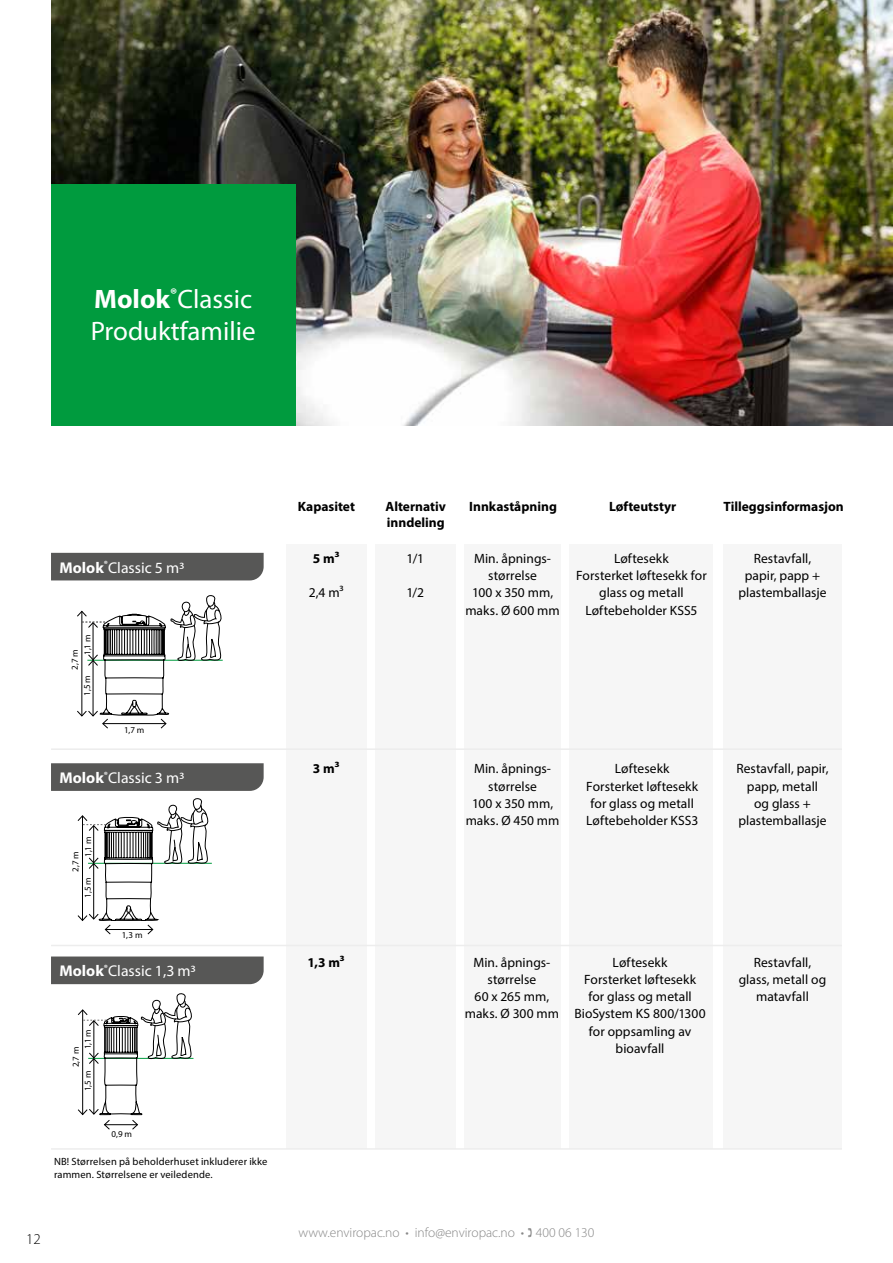
<style>
.page{position:relative;width:893px;height:1263px;background:#fff}
.page>*{position:absolute;margin:0;border:0;box-sizing:border-box;transform-origin:0 0}
.t1{font:26.7px/32.4px "Myriad Pro";color:#fff}
.t2{font:15.6px "Myriad Pro";color:#fff}
.t3{font:300 15px "Myriad Pro";color:#000}
.t4{font:13.5px/17.2px "Myriad Pro";letter-spacing:.005em;color:#000;text-align:center}
.t5{font:700 13.5px "Myriad Pro";color:#000}
.t6{font:300 13.5px "Myriad Pro";color:#878787}
.t7{font:10.5px/12.6px "Myriad Pro";letter-spacing:.015em;color:#000}
.t8{font:9px "Myriad Pro";color:#000}
.s1{font-weight:700}
</style>
<div class="page">
<div style="left:464px;top:544px;width:97px;height:604px;background:#f6f6f6"></div>
<div style="left:375px;top:544px;width:81px;height:604px;background:#f6f6f6"></div>
<div style="left:286px;top:544px;width:80px;height:604px;background:#f6f6f6"></div>
<div style="left:723px;top:544px;width:119px;height:604px;background:#f6f6f6"></div>
<div style="left:569px;top:544px;width:144px;height:604px;background:#f6f6f6"></div>
<img style="left:51px;top:0;width:842px;height:425px">
<svg style="left:77px;top:595px;width:146px;height:134px"></svg>
<hr style="left:88px;top:863px;width:124px;height:1px;background:#009b3e">
<svg style="left:77px;top:798px;width:132px;height:137px"></svg>
<svg style="left:78px;top:993px;width:115px;height:137px"></svg>
<hr style="left:51px;top:748px;width:791px;height:2px;background:#ededed">
<hr style="left:51px;top:945px;width:791px;height:1px;background:#ededed">
<hr style="left:51px;top:1148px;width:791px;height:2px;background:#ededed">
<div style="left:51px;top:184px;width:244px;height:241px;background:#009b3e"></div>
<div style="left:51px;top:553px;width:213px;height:27px;background:#575756"></div>
<svg style="left:51px;top:763px;width:213px;height:28px;background:#5a5a59"></svg>
<div style="left:51px;top:956px;width:213px;height:28px;background:#575756"></div>
<h1 class="t1" style="left:91px;top:282px;width:166px"><span class="s1">Molok</span><sup>®</sup>Classic<br>Produktfamilie</h1>
<p class="t2" style="left:60px;top:558px;width:126px"><span class="s1">Molok</span><sup>®</sup>Classic 5 m3</p>
<p class="t8" style="left:82px;top:655px;width:21px;rotate:-90deg">1,1 m</p>
<p class="t8" style="left:69px;top:670px;width:22px;rotate:-90deg">2,7 m</p>
<p class="t8" style="left:82px;top:696px;width:22px;rotate:-90deg">1,5 m</p>
<p class="t8" style="left:124px;top:724px;width:22px">1,7 m</p>
<p class="t2" style="left:60px;top:768px;width:126px"><span class="s1">Molok</span><sup>®</sup>Classic 3 m3</p>
<p class="t8" style="left:83px;top:857px;width:21px;rotate:-90deg">1,1 m</p>
<p class="t8" style="left:70px;top:872px;width:22px;rotate:-90deg">2,7 m</p>
<p class="t8" style="left:82px;top:898px;width:22px;rotate:-90deg">1,5 m</p>
<p class="t8" style="left:122px;top:929px;width:22px">1,3 m</p>
<p class="t2" style="left:60px;top:961px;width:137px"><span class="s1">Molok</span><sup>®</sup>Classic 1,3 m3</p>
<p class="t8" style="left:82px;top:1049px;width:21px;rotate:-90deg">1,1 m</p>
<p class="t8" style="left:70px;top:1067px;width:22px;rotate:-90deg">2,7 m</p>
<p class="t8" style="left:82px;top:1091px;width:22px;rotate:-90deg">1,5 m</p>
<p class="t8" style="left:112px;top:1128px;width:22px">0,9 m</p>
<p class="t7" style="left:54px;top:1155px;width:215px">NB! Størrelsen på beholderhuset inkluderer ikke rammen. Størrelsene er veiledende.</p>
<p class="t3" style="left:26px;top:1230px;width:16px">12</p>
<p class="t5" style="left:386px;top:497px;width:62px">Alternativ</p>
<p class="t5" style="left:469px;top:497px;width:89px">Innkaståpning</p>
<p class="t5" style="left:609px;top:497px;width:69px">Løfteutstyr</p>
<p class="t5" style="left:387px;top:514px;width:59px">inndeling</p>
<p class="t5" style="left:298px;top:497px;width:59px">Kapasitet</p>
<p class="t5" style="left:724px;top:497px;width:122px">Tilleggsinformasjon</p>
<p class="t5" style="left:313px;top:550px;width:28px">5 m³</p>
<p class="t4" style="left:309px;top:584px;width:36px">2,4 m³</p>
<p class="t4" style="left:407px;top:550px;width:19px">1/1</p>
<p class="t4" style="left:406px;top:584px;width:19px">1/2</p>
<p class="t4" style="left:465px;top:550px;width:96px">Min. åpnings&shy;størrelse<br>100 x 350 mm, maks. Ø 600 mm</p>
<p class="t4" style="left:576px;top:550px;width:132px">Løftesekk<br>Forsterket løftesekk for glass og metall<br>Løftebeholder KSS5</p>
<p class="t4" style="left:738px;top:550px;width:90px">Restavfall, papir, papp + plastemballasje</p>
<p class="t5" style="left:313px;top:760px;width:28px">3 m³</p>
<p class="t4" style="left:466px;top:760px;width:95px">Min. åpnings&shy;størrelse<br>100 x 350 mm, maks. Ø 450 mm</p>
<p class="t4" style="left:586px;top:760px;width:114px">Løftesekk<br>Forsterket løftesekk for glass og metall<br>Løftebeholder KSS3</p>
<p class="t4" style="left:736px;top:760px;width:94px">Restavfall, papir, papp, metall<br>og glass + plastemballasje</p>
<p class="t5" style="left:307px;top:953px;width:39px">1,3 m³</p>
<p class="t4" style="left:465px;top:953px;width:96px">Min. åpnings&shy;størrelse<br>60 x 265 mm, maks. Ø 300 mm</p>
<p class="t4" style="left:574px;top:953px;width:133px">Løftesekk<br>Forsterket løftesekk for glass og metall<br>BioSystem KS 800/1300 for oppsamling av bioavfall</p>
<p class="t4" style="left:739px;top:953px;width:89px">Restavfall, glass, metall og matavfall</p>
<p class="t6" style="left:298px;top:1224px;width:297px">www.enviropac.no • info@enviropac.no • 400 06 130</p>
</div>
